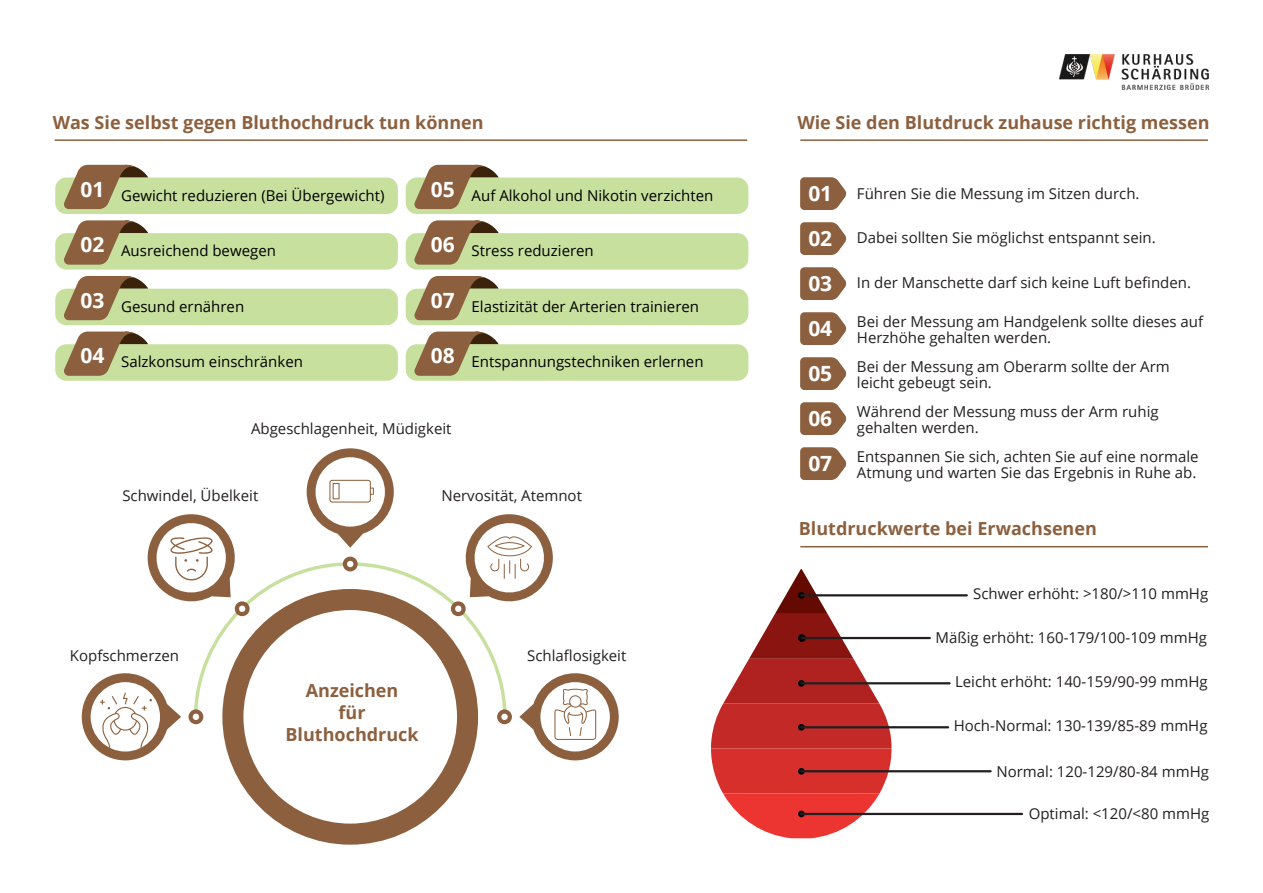
<style>
.page{position:relative;width:1263px;height:893px;background:#fff}
.page>*{position:absolute;margin:0;border:0;box-sizing:border-box;transform-origin:0 0}
.t1{font:700 21px "Open Sans";color:#fff}
.t2{font:700 18px/22.2px "Open Sans";color:#8c603e;text-align:center}
.t3{font:15px/16.5px "Open Sans";color:#231f20}
.t4{font:15px "Open Sans";color:#000001}
.s1{font-weight:700;font-size:21px;color:#fff}
</style>
<div class="page">
<svg style="left:711px;top:569px;width:180px;height:269px"></svg>
<svg style="left:798px;top:592px;width:7px;height:7px"></svg>
<hr style="left:801px;top:594px;width:166px;height:2px;background:#231f20">
<div style="left:798px;top:634px;width:8px;height:8px;background:#000001;border-radius:50%"></div>
<hr style="left:801px;top:637px;width:129px;height:2px;background:#231f20">
<svg style="left:798px;top:724px;width:7px;height:7px"></svg>
<hr style="left:801px;top:726px;width:147px;height:2px;background:#231f20">
<svg style="left:798px;top:680px;width:7px;height:7px"></svg>
<hr style="left:801px;top:682px;width:148px;height:2px;background:#231f20">
<svg style="left:798px;top:768px;width:7px;height:7px"></svg>
<hr style="left:801px;top:770px;width:190px;height:2px;background:#231f20">
<div style="left:798px;top:811px;width:7px;height:6px;background:#000001;border-radius:50%"></div>
<hr style="left:801px;top:813px;width:221px;height:2px;background:#231f20">
<div style="left:55px;top:233px;width:343px;height:37px;background:#c7e09e;border-radius:11px"></div>
<svg style="left:63px;top:220px;width:85px;height:45px"></svg>
<div style="left:55px;top:177px;width:343px;height:37px;background:#c7e09e;border-radius:11px"></div>
<svg style="left:63px;top:164px;width:85px;height:45px"></svg>
<div style="left:55px;top:344px;width:343px;height:37px;background:#c7e09e;border-radius:11px"></div>
<svg style="left:63px;top:331px;width:85px;height:45px"></svg>
<div style="left:55px;top:289px;width:343px;height:36px;background:#c7e09e;border-radius:11px"></div>
<svg style="left:64px;top:276px;width:84px;height:44px"></svg>
<div style="left:406px;top:233px;width:342px;height:37px;background:#c7e09e;border-radius:11px"></div>
<svg style="left:413px;top:220px;width:86px;height:45px"></svg>
<div style="left:406px;top:177px;width:342px;height:37px;background:#c7e09e;border-radius:11px"></div>
<svg style="left:414px;top:164px;width:85px;height:45px"></svg>
<div style="left:406px;top:344px;width:342px;height:37px;background:#c7e09e;border-radius:11px"></div>
<svg style="left:413px;top:331px;width:86px;height:45px"></svg>
<div style="left:406px;top:289px;width:342px;height:36px;background:#c7e09e;border-radius:11px"></div>
<svg style="left:413px;top:276px;width:86px;height:44px"></svg>
<svg style="left:800px;top:177px;width:46px;height:33px;background:#997254"></svg>
<svg style="left:800px;top:222px;width:46px;height:33px;background:#997254"></svg>
<svg style="left:800px;top:267px;width:46px;height:33px;background:#997254"></svg>
<svg style="left:800px;top:312px;width:46px;height:33px;background:#997254"></svg>
<svg style="left:800px;top:357px;width:46px;height:33px;background:#997254"></svg>
<svg style="left:800px;top:402px;width:46px;height:33px;background:#997254"></svg>
<svg style="left:800px;top:447px;width:46px;height:33px;background:#997254"></svg>
<hr style="left:55px;top:139px;width:692px;height:2px;background:#8c603e">
<hr style="left:800px;top:139px;width:408px;height:2px;background:#8c603e">
<hr style="left:800px;top:546px;width:408px;height:1px;background:#8c603e">
<div style="left:222px;top:589px;width:256px;height:256px;background:#8c603e;border-radius:50%"></div>
<div style="left:243px;top:610px;width:214px;height:214px;background:#fff;border-radius:50%"></div>
<svg style="left:194px;top:562px;width:313px;height:158px"></svg>
<div style="left:343px;top:557px;width:15px;height:14px;background:#8c603e;border-radius:50%"></div>
<svg style="left:188px;top:709px;width:15px;height:15px"></svg>
<div style="left:497px;top:709px;width:15px;height:15px;background:#8c603e;border-radius:50%"></div>
<svg style="left:347px;top:561px;width:6px;height:6px"></svg>
<svg style="left:193px;top:714px;width:6px;height:6px"></svg>
<div style="left:501px;top:714px;width:7px;height:6px;background:#fff;border-radius:50%"></div>
<svg style="left:147px;top:514px;width:103px;height:103px"></svg>
<svg style="left:519px;top:673px;width:100px;height:87px"></svg>
<svg style="left:82px;top:673px;width:99px;height:87px"></svg>
<svg style="left:307px;top:448px;width:87px;height:100px"></svg>
<svg style="left:450px;top:514px;width:103px;height:103px"></svg>
<img style="left:1059px;top:54px;width:149px;height:35px">
<p class="t2" style="left:53px;top:111px;width:432px">Was Sie selbst gegen Bluthochdruck tun können</p>
<p class="t2" style="left:797px;top:111px;width:414px">Wie Sie den Blutdruck zuhause richtig messen</p>
<p class="t4" style="left:80px;top:185px;width:306px"><sup>01</sup> Gewicht reduzieren (Bei Übergewicht)</p>
<p class="t4" style="left:431px;top:185px;width:284px"><sup>05</sup> Auf Alkohol und Nikotin verzichten</p>
<p class="t4" style="left:80px;top:240px;width:197px"><sup>02</sup> Ausreichend bewegen</p>
<p class="t4" style="left:431px;top:240px;width:164px"><sup>06</sup> Stress reduzieren</p>
<p class="t4" style="left:80px;top:296px;width:165px"><sup>03</sup> Gesund ernähren</p>
<p class="t4" style="left:431px;top:296px;width:270px"><sup>07</sup> Elastizität der Arterien trainieren</p>
<p class="t4" style="left:80px;top:352px;width:224px"><sup>04</sup> Salzkonsum einschränken</p>
<p class="t4" style="left:431px;top:352px;width:274px"><sup>08</sup> Entspannungstechniken erlernen</p>
<p class="t3" style="left:251px;top:420px;width:202px">Abgeschlagenheit, Müdigkeit</p>
<p class="t3" style="left:122px;top:487px;width:137px">Schwindel, Übelkeit</p>
<p class="t3" style="left:441px;top:486px;width:142px">Nervosität, Atemnot</p>
<p class="t3" style="left:70px;top:646px;width:111px">Kopfschmerzen</p>
<p class="t2" style="left:286px;top:679px;width:135px">Anzeichen<br>für<br>Bluthochdruck</p>
<p class="t3" style="left:527px;top:647px;width:101px">Schlaflosigkeit</p>
<h1 class="t1" style="left:808px;top:179px;width:25px">01</h1>
<p class="t3" style="left:808px;top:228px;width:349px"><span class="s1">02</span> Dabei sollten Sie möglichst entspannt sein.</p>
<p class="t3" style="left:808px;top:273px;width:384px"><span class="s1">03</span> In der Manschette darf sich keine Luft befinden.</p>
<p class="t3" style="left:857px;top:312px;width:348px">Bei der Messung am Handgelenk sollte dieses auf<br>Herzhöhe gehalten werden.</p>
<p class="t3" style="left:857px;top:185px;width:284px">Führen Sie die Messung im Sitzen durch.</p>
<h1 class="t1" style="left:808px;top:314px;width:25px">04</h1>
<h1 class="t1" style="left:808px;top:359px;width:25px">05</h1>
<p class="t3" style="left:857px;top:357px;width:314px">Bei der Messung am Oberarm sollte der Arm leicht gebeugt sein.</p>
<h1 class="t1" style="left:808px;top:404px;width:25px">06</h1>
<p class="t3" style="left:857px;top:402px;width:303px">Während der Messung muss der Arm ruhig gehalten werden.</p>
<h1 class="t1" style="left:808px;top:449px;width:25px">07</h1>
<p class="t3" style="left:857px;top:447px;width:343px">Entspannen Sie sich, achten Sie auf eine normale<br>Atmung und warten Sie das Ergebnis in Ruhe ab.</p>
<p class="t2" style="left:799px;top:517px;width:300px">Blutdruckwerte bei Erwachsenen</p>
<p class="t3" style="left:973px;top:585px;width:237px">Schwer erhöht: &gt;180/&gt;110 mmHg</p>
<p class="t3" style="left:935px;top:629px;width:273px">Mäßig erhöht: 160-179/100-109 mmHg</p>
<p class="t3" style="left:955px;top:673px;width:254px">Leicht erhöht: 140-159/90-99 mmHg</p>
<p class="t3" style="left:954px;top:717px;width:255px">Hoch-Normal: 130-139/85-89 mmHg</p>
<p class="t3" style="left:996px;top:763px;width:214px">Normal: 120-129/80-84 mmHg</p>
<p class="t3" style="left:1029px;top:804px;width:182px">Optimal: &lt;120/&lt;80 mmHg</p>
</div>
